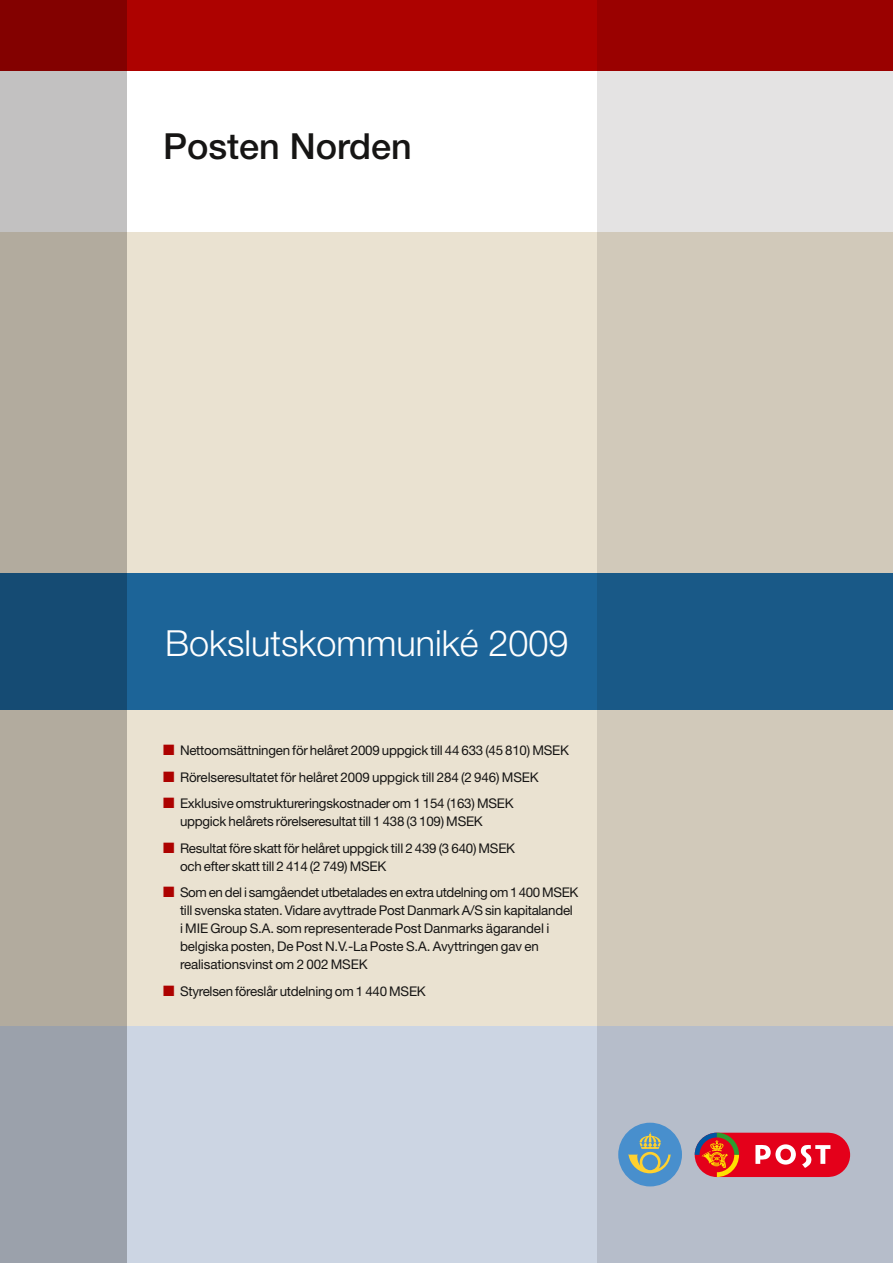
<style>
.page{position:relative;width:893px;height:1263px;background:#fff}
.page>*{position:absolute;margin:0;border:0;box-sizing:border-box;transform-origin:0 0}
.t1{font:300 36px "Helvetica Neue";color:#fff}
.t2{font:500 36px "Helvetica Neue";color:#161514}
.t3{font:13.35px/18px "Helvetica Neue";letter-spacing:-.02em;color:#161514}
.s1{color:#ad0200}
</style>
<div class="page">
<div style="left:0;top:233px;width:893px;height:340px;background:#eae2d1"></div>
<div style="left:0;top:573px;width:893px;height:137px;background:#1c6498"></div>
<div style="left:0;top:1025px;width:893px;height:238px;background:#ccd5e3"></div>
<div style="left:0;top:710px;width:893px;height:315px;background:#eae2d1"></div>
<div style="left:0;top:0;width:893px;height:70px;background:#ad0200"></div>
<svg style="left:597px;top:0;width:296px;height:1263px;background:#b7b2b1"></svg>
<svg style="left:0;top:0;width:126px;height:1263px;background:#9c9797"></svg>
<svg style="left:695px;top:1133px;width:155px;height:44px;background:#dc353c"></svg>
<div style="left:618px;top:1123px;width:64px;height:63px;background:#488fcd;border-radius:50%"></div>
<svg style="left:628px;top:1132px;width:43px;height:41px"></svg>
<h1 class="t2" style="left:163px;top:125px;width:250px">Posten Norden</h1>
<h1 class="t1" style="left:165px;top:621px;width:405px">Bokslutskommuniké 2009</h1>
<p class="t3" style="left:163px;top:741px;width:407px"><span class="s1">■</span> Nettoomsättningen för helåret 2009 uppgick till 44 633 (45 810) MSEK</p>
<p class="t3" style="left:163px;top:768px;width:377px"><span class="s1">■</span> Rörelseresultatet för helåret 2009 uppgick till 284 (2 946) MSEK</p>
<p class="t3" style="left:180px;top:794px;width:335px;text-indent:-17px"><span class="s1">■</span> Exklusive omstruktureringskostnader om 1 154 (163) MSEK uppgick helårets rörelseresultat till 1 438 (3 109) MSEK</p>
<p class="t3" style="left:180px;top:839px;width:337px;text-indent:-17px"><span class="s1">■</span> Resultat före skatt för helåret uppgick till 2 439 (3 640) MSEK och efter skatt till 2 414 (2 749) MSEK</p>
<p class="t3" style="left:180px;top:883px;width:400px;text-indent:-17px"><span class="s1">■</span> Som en del i samgåendet utbetalades en extra utdelning om 1 400 MSEK till svenska staten. Vidare avyttrade Post Danmark A/S sin kapitalandel i MIE Group S.A. som representerade Post Danmarks ägarandel i belgiska posten, De Post N.V.-La Poste S.A. Avyttringen gav en realisationsvinst om 2 002 MSEK</p>
<p class="t3" style="left:163px;top:982px;width:264px"><span class="s1">■</span> Styrelsen föreslår utdelning om 1 440 MSEK</p>
</div>
